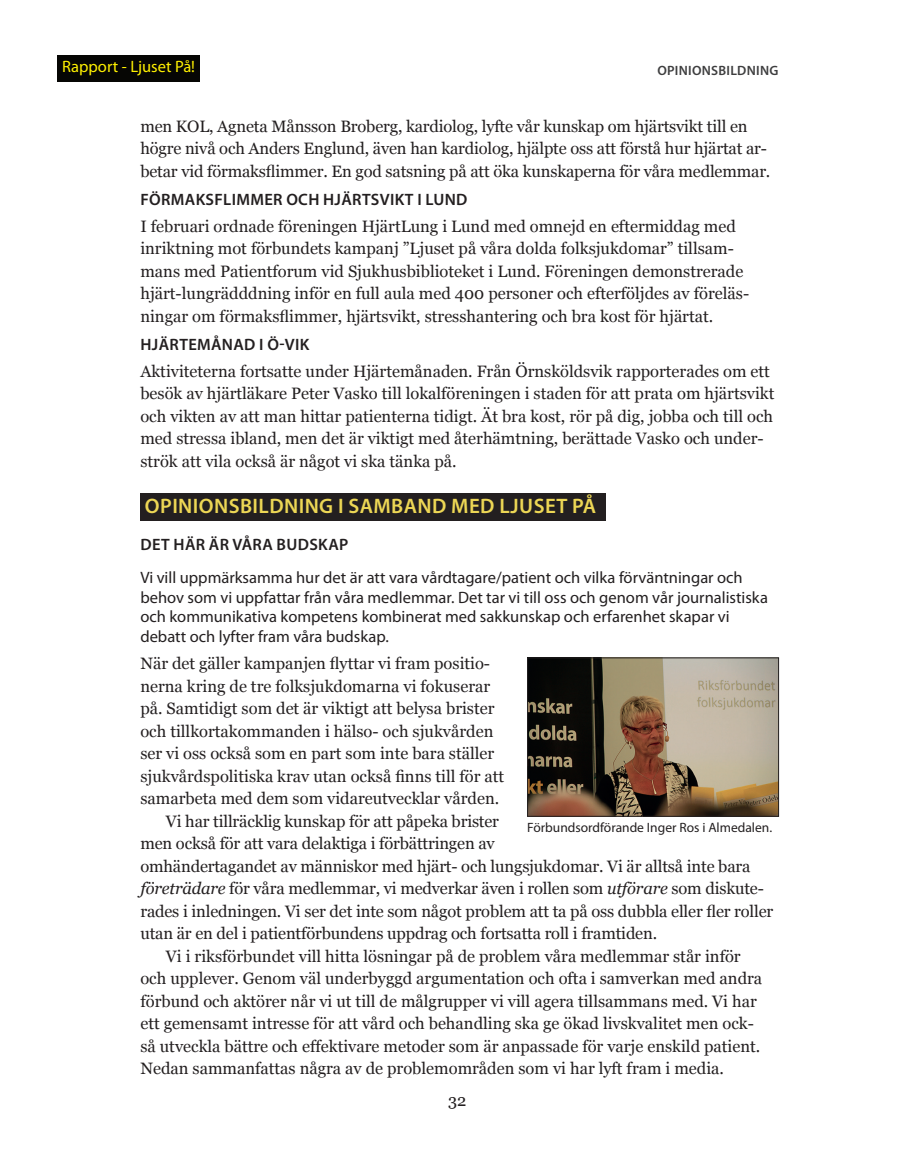
<style>
.page{position:relative;width:919px;height:1174px;background:#fff}
.page>*{position:absolute;margin:0;border:0;box-sizing:border-box;transform-origin:0 0}
.t1{font:600 21px "Myriad Pro";letter-spacing:.02em;color:#edd755}
.t2{font:16.5px/22.5px "Georgia";color:#231f20}
.t3{font:16.5px/19.8px "Myriad Pro";color:#231f20}
.t4{font:600 16.5px "Myriad Pro";letter-spacing:.02em;color:#231f20}
.t5{font:16.5px "Myriad Pro";color:#fff101}
.t6{font:13.5px "Myriad Pro";color:#231f20}
.t7{font:600 13.5px "Myriad Pro";letter-spacing:.02em;color:#3e3e3f}
.s1{font-style:italic}
</style>
<div class="page">
<div style="left:58px;top:55px;width:142px;height:27px;background:#060604"></div>
<div style="left:140px;top:493px;width:466px;height:28px;background:#231f20"></div>
<img style="left:529px;top:659px;width:247px;height:155px">
<div style="left:527px;top:657px;width:251px;height:159px;border:1px solid #231f20"></div>
<p class="t5" style="left:62px;top:56px;width:134px">Rapport - Ljuset På!</p>
<p class="t7" style="left:657px;top:62px;width:123px">OPINIONSBILDNING</p>
<p class="t2" style="left:140px;top:115px;width:631px">men KOL, Agneta Månsson Broberg, kardiolog, lyfte vår kunskap om hjärtsvikt till en högre nivå och Anders Englund, även han kardiolog, hjälpte oss att förstå hur hjärtat ar&shy;betar vid förmaksflimmer. En god satsning på att öka kunskaperna för våra medlemmar.</p>
<p class="t4" style="left:140px;top:189px;width:328px">FÖRMAKSFLIMMER OCH HJÄRTSVIKT I LUND</p>
<p class="t2" style="left:140px;top:215px;width:610px">I februari ordnade föreningen HjärtLung i Lund med omnejd en eftermiddag med inriktning mot förbundets kampanj ”Ljuset på våra dolda folksjukdomar” tillsam&shy;mans med Patientforum vid Sjukhusbiblioteket i Lund. Föreningen demonstrerade hjärt-lungrädddning inför en full aula med 400 personer och efterföljdes av föreläs&shy;ningar om förmaksflimmer, hjärtsvikt, stresshantering och bra kost för hjärtat.</p>
<p class="t4" style="left:140px;top:334px;width:170px">HJÄRTEMÅNAD I Ö-VIK</p>
<p class="t2" style="left:140px;top:360px;width:635px">Aktiviteterna fortsatte under Hjärtemånaden. Från Örnsköldsvik rapporterades om ett besök av hjärtläkare Peter Vasko till lokalföreningen i staden för att prata om hjärtsvikt och vikten av att man hittar patienterna tidigt. Ät bra kost, rör på dig, jobba och till och med stressa ibland, men det är viktigt med återhämtning, berättade Vasko och under&shy;strök att vila också är något vi ska tänka på.</p>
<p class="t1" style="left:145px;top:493px;width:453px">OPINIONSBILDNING I SAMBAND MED LJUSET PÅ</p>
<p class="t4" style="left:140px;top:534px;width:209px">DET HÄR ÄR VÅRA BUDSKAP</p>
<p class="t3" style="left:140px;top:567px;width:629px">Vi vill uppmärksamma hur det är att vara vårdtagare/patient och vilka förväntningar och behov som vi uppfattar från våra medlemmar. Det tar vi till oss och genom vår journalistiska och kommunikativa kompetens kombinerat med sakkunskap och erfarenhet skapar vi debatt och lyfter fram våra budskap.</p>
<p class="t2" style="left:140px;top:652px;width:351px">När det gäller kampanjen flyttar vi fram positio-</p>
<p class="t2" style="left:140px;top:675px;width:351px">nerna kring de tre folksjukdomarna vi fokuserar</p>
<p class="t2" style="left:140px;top:697px;width:355px">på. Samtidigt som det är viktigt att belysa brister</p>
<p class="t2" style="left:140px;top:720px;width:354px">och tillkortakommanden i hälso- och sjukvården</p>
<p class="t2" style="left:140px;top:742px;width:355px">ser vi oss också som en part som inte bara ställer</p>
<p class="t2" style="left:140px;top:765px;width:365px">sjukvårdspolitiska krav utan också finns till för att</p>
<p class="t2" style="left:140px;top:787px;width:360px">samarbeta med dem som vidareutvecklar vården.</p>
<p class="t2" style="left:166px;top:810px;width:334px">Vi har tillräcklig kunskap för att påpeka brister</p>
<p class="t2" style="left:140px;top:832px;width:356px">men också för att vara delaktiga i förbättringen av</p>
<p class="t2" style="left:140px;top:855px;width:611px">omhändertagandet av människor med hjärt- och lungsjukdomar. Vi är alltså inte bara</p>
<p class="t2" style="left:140px;top:877px;width:625px"><span class="s1">företrädare</span> för våra medlemmar, vi medverkar även i rollen som <span class="s1">utförare</span> som diskute-</p>
<p class="t2" style="left:140px;top:900px;width:634px">rades i inledningen. Vi ser det inte som något problem att ta på oss dubbla eller fler roller</p>
<p class="t2" style="left:140px;top:922px;width:518px">utan är en del i patientförbundens uppdrag och fortsatta roll i framtiden.</p>
<p class="t2" style="left:166px;top:945px;width:576px">Vi i riksförbundet vill hitta lösningar på de problem våra medlemmar står inför</p>
<p class="t2" style="left:140px;top:967px;width:623px">och upplever. Genom väl underbyggd argumentation och ofta i samverkan med andra</p>
<p class="t2" style="left:140px;top:990px;width:618px">förbund och aktörer når vi ut till de målgrupper vi vill agera tillsammans med. Vi har</p>
<p class="t2" style="left:140px;top:1012px;width:615px">ett gemensamt intresse för att vård och behandling ska ge ökad livskvalitet men ock-</p>
<p class="t2" style="left:140px;top:1035px;width:621px">så utveckla bättre och effektivare metoder som är anpassade för varje enskild patient.</p>
<p class="t2" style="left:140px;top:1057px;width:585px">Nedan sammanfattas några av de problemområden som vi har lyft fram i media.</p>
<p class="t6" style="left:527px;top:819px;width:246px">Förbundsordförande Inger Ros i Almedalen.</p>
<p class="t2" style="left:448px;top:1089px;width:20px">32</p>
</div>
